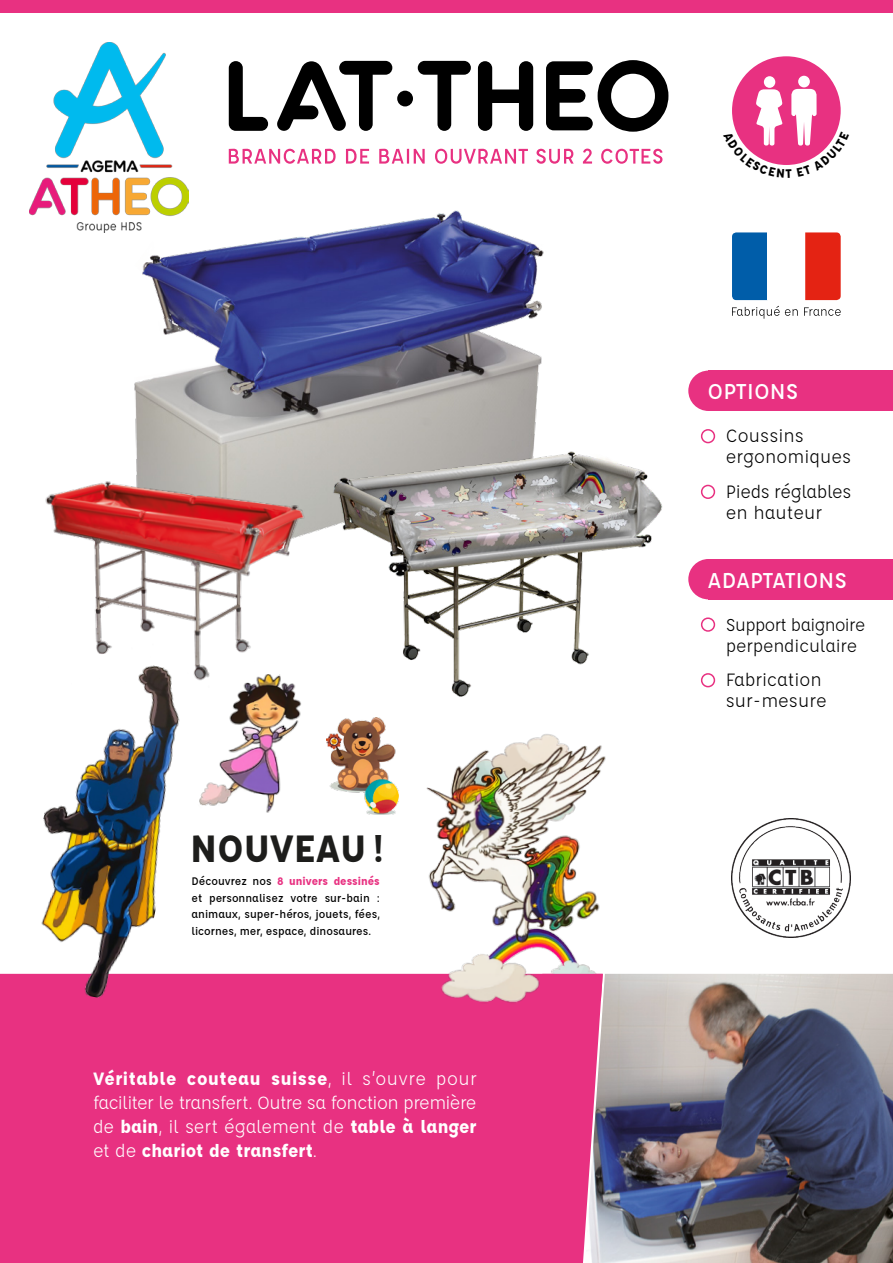
<style>
.page{position:relative;width:893px;height:1263px;background:#fff}
.page>*{position:absolute;margin:0;border:0;box-sizing:border-box;transform-origin:0 0}
.t1{font:700 41.7px "Affogato";color:#1d1d1b}
.t2{font:500 23.55px "Affogato";color:#fff}
.t3{font:19.5px/24px "Affogato";letter-spacing:-.03em;color:#fff;text-align:justify}
.t4{font:19.5px "Affogato";color:#000}
.t5{font:19.5px "Affogato";letter-spacing:-.02em;color:#000}
.t6{font:18.9px/21px "Affogato";letter-spacing:-.02em;color:#000}
.t7{font:500 12px/16.5px "Affogato";color:#000;text-align:justify}
.s1{font-size:38.25px}
.s2{font-weight:700;color:#e83181}
.s3{font-weight:700}
</style>
<div class="page">
<img style="left:103px;top:210px;width:441px;height:323px">
<img style="left:45px;top:466px;width:267px;height:206px">
<div style="left:0;top:974px;width:585px;height:289px;background:#e83181"></div>
<div style="left:732px;top:56px;width:109px;height:109px;background:#e83181;border-radius:50%"></div>
<div style="left:798px;top:76px;width:12px;height:11px;background:#fff;border-radius:50%"></div>
<div style="left:764px;top:76px;width:11px;height:12px;background:#fff;border-radius:50%"></div>
<div style="left:688px;top:371px;width:41px;height:40px;background:#e83181;border-radius:50%"></div>
<div style="left:688px;top:559px;width:41px;height:40px;background:#e83181;border-radius:50%"></div>
<div style="left:708px;top:371px;width:185px;height:40px;background:#e83181"></div>
<div style="left:708px;top:559px;width:185px;height:40px;background:#e83181"></div>
<div style="left:701px;top:429px;width:14px;height:14px;border:2px solid #e83181;border-radius:50%"></div>
<div style="left:701px;top:617px;width:14px;height:15px;border:2px solid #e83181;border-radius:50%"></div>
<div style="left:701px;top:485px;width:14px;height:14px;border:2px solid #e83181;border-radius:50%"></div>
<div style="left:701px;top:673px;width:14px;height:14px;border:2px solid #e83181;border-radius:50%"></div>
<svg style="left:732px;top:306px;width:109px;height:13px"></svg>
<div style="left:732px;top:232px;width:35px;height:68px;background:#005da9"></div>
<svg style="left:805px;top:232px;width:36px;height:68px;background:#e42818"></svg>
<div style="left:0;top:0;width:893px;height:13px;background:#e83181"></div>
<img style="left:30px;top:43px;width:159px;height:189px">
<img style="left:323px;top:411px;width:340px;height:286px">
<svg style="left:229px;top:149px;width:433px;height:15px"></svg>
<svg style="left:418px;top:61px;width:53px;height:70px"></svg>
<svg style="left:277px;top:61px;width:115px;height:70px"></svg>
<svg style="left:478px;top:61px;width:55px;height:70px"></svg>
<svg style="left:546px;top:60px;width:122px;height:72px"></svg>
<svg style="left:229px;top:61px;width:39px;height:70px"></svg>
<div style="left:397px;top:91px;width:16px;height:15px;background:#000;border-radius:50%"></div>
<img style="left:202px;top:672px;width:99px;height:141px">
<img style="left:326px;top:717px;width:73px;height:97px">
<img style="left:11px;top:650px;width:191px;height:355px">
<img style="left:423px;top:734px;width:185px;height:271px">
<svg style="left:542px;top:974px;width:43px;height:27px"></svg>
<img style="left:585px;top:974px;width:308px;height:289px">
<img style="left:731px;top:818px;width:120px;height:119px">
<svg style="left:732px;top:89px;width:109px;height:76px"></svg>
<p class="t1" style="left:190px;top:822px;width:194px">NOUVEAU <span class="s1">!</span></p>
<p class="t7" style="left:191px;top:873px;width:190px">Découvrez nos <span class="s2">8 univers dessinés </span>et personnalisez votre sur-bain : animaux, super-héros, jouets, fées, licornes, mer, espace, dinosaures.</p>
<p class="t3" style="left:93px;top:1066px;width:385px"><span class="s3">Véritable couteau suisse</span>, il s’ouvre pour faciliter le transfert. Outre sa fonction première de <span class="s3">bain</span>, il sert également de <span class="s3">table à langer </span>et de <span class="s3">chariot de transfert</span>.</p>
<p class="t2" style="left:708px;top:377px;width:92px">OPTIONS</p>
<p class="t4" style="left:726px;top:424px;width:79px">Coussins</p>
<p class="t4" style="left:726px;top:445px;width:127px">ergonomiques</p>
<p class="t5" style="left:726px;top:480px;width:127px">Pieds réglables</p>
<p class="t4" style="left:726px;top:501px;width:98px">en hauteur</p>
<p class="t2" style="left:708px;top:565px;width:141px">ADAPTATIONS</p>
<p class="t6" style="left:726px;top:614px;width:141px">Support baignoire perpendiculaire</p>
<p class="t4" style="left:726px;top:668px;width:97px">Fabrication</p>
<p class="t4" style="left:726px;top:689px;width:102px">sur-mesure</p>
</div>
